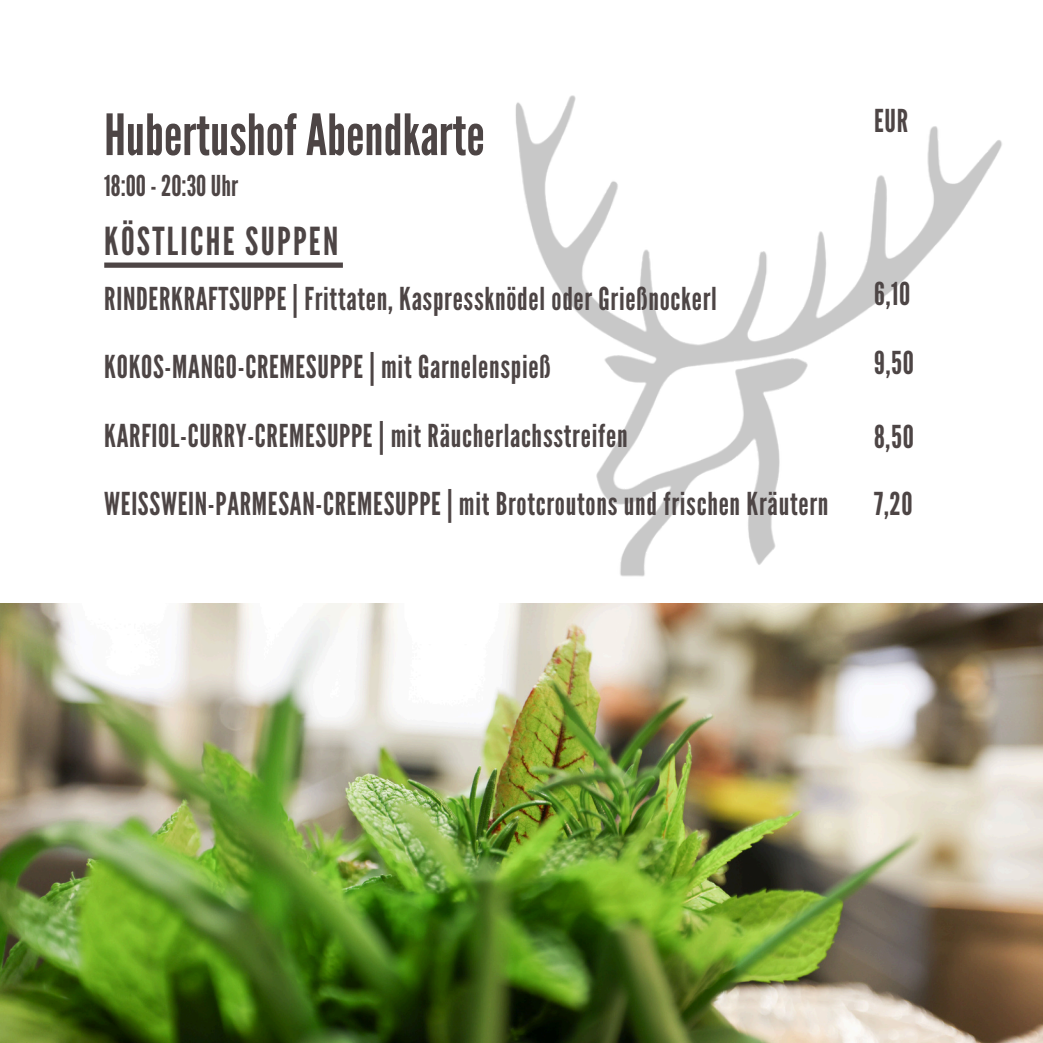
<style>
.page{position:relative;width:1043px;height:1043px;background:#fff}
.page>*{position:absolute;margin:0;border:0;box-sizing:border-box;transform-origin:0 0}
.t1{font:56.7px "League Gothic";color:#4d4545}
.t2{font:38.5px "League Gothic";letter-spacing:.06em;color:#4d4545}
.t3{font:31.5px "League Gothic";letter-spacing:.025em;color:#4d4545}
.t4{font:28.7px "League Gothic";color:#4d4545}
</style>
<div class="page">
<img style="left:515px;top:95px;width:487px;height:482px">
<div style="left:104px;top:262px;width:239px;height:6px;background:#4d4545"></div>
<img style="left:0;top:603px;width:1042px;height:439px">
<h3 class="t1" style="left:104px;top:102px;width:382px">HubertushofAbendkarte</h3>
<h3 class="t4" style="left:104px;top:169px;width:135px">18:00-20:30Uhr</h3>
<p class="t2" style="left:104px;top:218px;width:235px">KÖSTLICHE SUPPEN</p>
<p class="t3" style="left:104px;top:280px;width:614px">RINDERKRAFTSUPPE | Frittaten, Kaspressknödel oder Grießnockerl</p>
<p class="t3" style="left:104px;top:349px;width:448px">KOKOS-MANGO-CREMESUPPE | mit Garnelenspieß</p>
<h1 class="t3" style="left:104px;top:417px;width:524px">KARFIOL-CURRY-CREMESUPPE | mit Räucherlachsstreifen</h1>
<h2 class="t3" style="left:104px;top:485px;width:725px">WEISSWEIN-PARMESAN-CREMESUPPE | mit Brotcroutons und frischen Kräutern</h2>
<p class="t3" style="left:873px;top:102px;width:36px">EUR</p>
<p class="t3" style="left:873px;top:276px;width:38px">6,10</p>
<p class="t3" style="left:873px;top:344px;width:41px">9,50</p>
<p class="t3" style="left:873px;top:419px;width:41px">8,50</p>
<p class="t3" style="left:873px;top:486px;width:40px">7,20</p>
</div>
